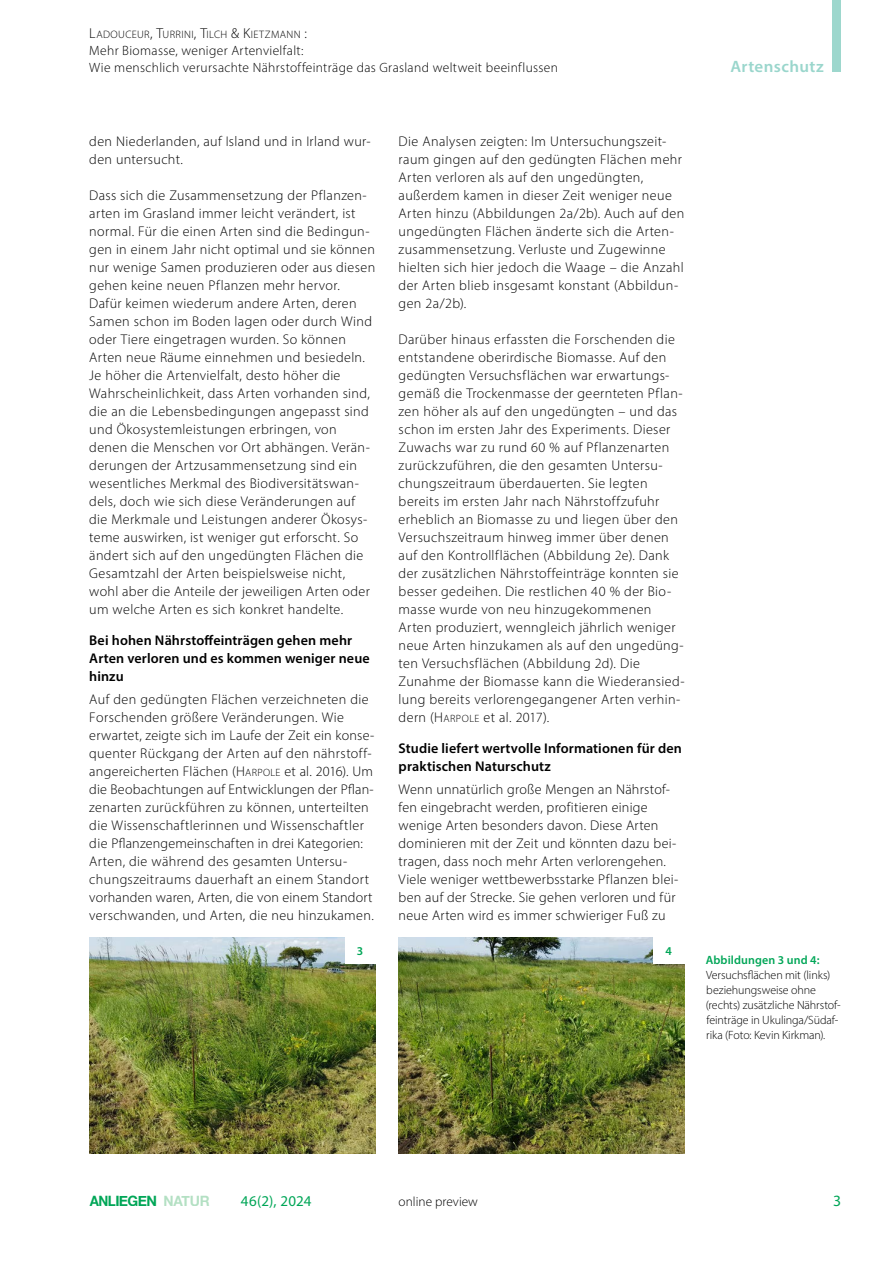
<style>
.page{position:relative;width:893px;height:1263px;background:#fff}
.page>*{position:absolute;margin:0;border:0;box-sizing:border-box;transform-origin:0 0}
.t1{font:600 16.5px "Myriad Pro";letter-spacing:.02em;color:#9ad6cc}
.t2{font:15.75px "Myriad Pro";color:#00a657}
.t3{font:15px "Myriad Pro";letter-spacing:.005em;color:#00a657}
.t4{font:700 14.25px "Helvetica Neue";letter-spacing:-.035em;color:#00a657;scale:.94 1}
.P__Fließtext_2Sp{font:300 14.1px/18px "Myriad Pro";letter-spacing:.025em;color:#000}
.H1__Headline_Fliess{font:600 14.1px/18px "Myriad Pro";letter-spacing:.01em;color:#000}
.t5{font:300 13.5px/16.8px "Myriad Pro";letter-spacing:.025em;color:#000}
.t6{font:300 13.35px "Myriad Pro";color:#000}
.Bildlegende_linksbündig{font:300 12px/15px "Myriad Pro";letter-spacing:-.005em;color:#000}
.Bildlegende_Headline_linksbündig{font:600 12px "Myriad Pro";letter-spacing:.01em;color:#00a657}
.Bildlegende_rechtsbündig{font:600 12px "Myriad Pro";color:#00a657}
.t7{font:300 10.8px "Myriad Pro";letter-spacing:.035em;color:#000}
.s1{font-size:14.4px}
.s2{font-style:inherit}
.s3{font-size:10.65px}
.s4{color:rgb(104 193 135/.5)}
</style>
<div class="page">
<div style="left:833px;top:0;width:8px;height:71px;background:#9ad6cc"></div>
<img style="left:89px;top:938px;width:286px;height:216px">
<img style="left:399px;top:938px;width:286px;height:216px">
<div style="left:345px;top:938px;width:30px;height:26px;background:#fff"></div>
<div style="left:653px;top:938px;width:32px;height:26px;background:#fff"></div>
<p class="t7" style="left:89px;top:28px;width:219px"><span class="s1">L</span>ADOUCEUR<span class="s1">, T</span>URRINI<span class="s1">, T</span>ILCH <span class="s1">&amp; K</span>IETZMANN <span class="s1">:</span></p>
<p class="t5" style="left:89px;top:42px;width:470px">Mehr Biomasse, weniger Artenvielfalt:<br>Wie menschlich verursachte Nährstoffeinträge das Grasland weltweit beeinflussen</p>
<p class="t1" style="left:730px;top:55px;width:95px">Artenschutz</p>
<p class="P__Fließtext_2Sp" style="left:89px;top:132px;width:283px">den Niederlanden, auf Island und in Irland wur&shy;den untersucht.</p>
<p class="P__Fließtext_2Sp" style="left:89px;top:186px;width:287px">Dass sich die Zusammensetzung der Pflanzen&shy;arten im Grasland immer leicht verändert, ist normal. Für die einen Arten sind die Bedingun&shy;gen in einem Jahr nicht optimal und sie können nur wenige Samen produzieren oder aus diesen gehen keine neuen Pflanzen mehr hervor.<br>Dafür keimen wiederum andere Arten, deren Samen schon im Boden lagen oder durch Wind oder Tiere eingetragen wurden. So können Arten neue Räume einnehmen und besiedeln.<br>Je höher die Artenvielfalt, desto höher die Wahrscheinlichkeit, dass Arten vorhanden sind, die an die Lebensbedingungen angepasst sind und Ökosystemleistungen erbringen, von denen die Menschen vor Ort abhängen. Verän&shy;derungen der Artzusammensetzung sind ein wesentliches Merkmal des Biodiversitätswan&shy;dels, doch wie sich diese Veränderungen auf die Merkmale und Leistungen anderer Ökosys&shy;teme auswirken, ist weniger gut erforscht. So ändert sich auf den ungedüngten Flächen die Gesamtzahl der Arten beispielsweise nicht, wohl aber die Anteile der jeweiligen Arten oder um welche Arten es sich konkret handelte.</p>
<h1 class="H1__Headline_Fliess" style="left:89px;top:631px;width:282px">Bei hohen Nährstoffeinträgen gehen mehr<br>Arten verloren und es kommen weniger neue hinzu</h1>
<p class="P__Fließtext_2Sp" style="left:89px;top:690px;width:286px">Auf den gedüngten Flächen verzeichneten die Forschenden größere Veränderungen. Wie erwartet, zeigte sich im Laufe der Zeit ein konse&shy;quenter Rückgang der Arten auf den nährstoff&shy;angereicherten Flächen (<span class="s2">H</span><span class="s3">ARPOLE</span> et al. 2016). Um die Beobachtungen auf Entwicklungen der Pflan&shy;zenarten zurückführen zu können, unterteilten die Wissenschaftlerinnen und Wissenschaftler die Pflanzengemeinschaften in drei Kategorien:<br>Arten, die während des gesamten Untersu&shy;chungszeitraums dauerhaft an einem Standort vorhanden waren, Arten, die von einem Standort verschwanden, und Arten, die neu hinzukamen.</p>
<p class="P__Fließtext_2Sp" style="left:399px;top:132px;width:287px">Die Analysen zeigten: Im Untersuchungszeit&shy;raum gingen auf den gedüngten Flächen mehr Arten verloren als auf den ungedüngten, außerdem kamen in dieser Zeit weniger neue Arten hinzu (Abbildungen 2a/2b). Auch auf den ungedüngten Flächen änderte sich die Arten&shy;zusammensetzung. Verluste und Zugewinne hielten sich hier jedoch die Waage – die Anzahl der Arten blieb insgesamt konstant (Abbildun&shy;gen 2a/2b).</p>
<p class="P__Fließtext_2Sp" style="left:399px;top:330px;width:287px">Darüber hinaus erfassten die Forschenden die entstandene oberirdische Biomasse. Auf den gedüngten Versuchsflächen war erwartungs&shy;gemäß die Trockenmasse der geernteten Pflan&shy;zen höher als auf den ungedüngten – und das schon im ersten Jahr des Experiments. Dieser Zuwachs war zu rund 60 % auf Pflanzenarten zurückzuführen, die den gesamten Untersu&shy;chungszeitraum überdauerten. Sie legten bereits im ersten Jahr nach Nährstoffzufuhr erheblich an Biomasse zu und liegen über den Versuchszeitraum hinweg immer über denen auf den Kontrollflächen (Abbildung 2e). Dank der zusätzlichen Nährstoffeinträge konnten sie besser gedeihen. Die restlichen 40 % der Bio&shy;masse wurde von neu hinzugekommenen Arten produziert, wenngleich jährlich weniger neue Arten hinzukamen als auf den ungedüng&shy;ten Versuchsflächen (Abbildung 2d). Die Zunahme der Biomasse kann die Wiederansied&shy;lung bereits verlorengegangener Arten verhin&shy;dern (<span class="s2">H</span><span class="s3">ARPOLE</span> et al. 2017).</p>
<h1 class="H1__Headline_Fliess" style="left:399px;top:739px;width:285px">Studie liefert wertvolle Informationen für den praktischen Naturschutz</h1>
<p class="P__Fließtext_2Sp" style="left:399px;top:780px;width:281px">Wenn unnatürlich große Mengen an Nährstof&shy;fen eingebracht werden, profitieren einige wenige Arten besonders davon. Diese Arten dominieren mit der Zeit und könnten dazu bei&shy;tragen, dass noch mehr Arten verlorengehen.<br>Viele weniger wettbewerbsstarke Pflanzen blei&shy;ben auf der Strecke. Sie gehen verloren und für neue Arten wird es immer schwieriger Fuß zu</p>
<p class="Bildlegende_rechtsbündig" style="left:357px;top:943px;width:8px">3</p>
<p class="Bildlegende_rechtsbündig" style="left:665px;top:943px;width:8px">4</p>
<p class="Bildlegende_Headline_linksbündig" style="left:706px;top:952px;width:115px">Abbildungen 3 und 4:</p>
<p class="Bildlegende_linksbündig" style="left:706px;top:967px;width:136px">Versuchsflächen mit (links) beziehungsweise ohne (rechts) zusätzliche Nährstof&shy;feinträge in Ukulinga/Südaf&shy;rika (Foto: Kevin Kirkman).</p>
<p class="t4" style="left:90px;top:1189px;width:129px">ANLIEGEN <span class="s4">NATUR</span></p>
<p class="t6" style="left:399px;top:1193px;width:81px">online preview</p>
<p class="t3" style="left:241px;top:1191px;width:72px">46(2), 2024</p>
<p class="t2" style="left:833px;top:1191px;width:10px">3</p>
</div>
